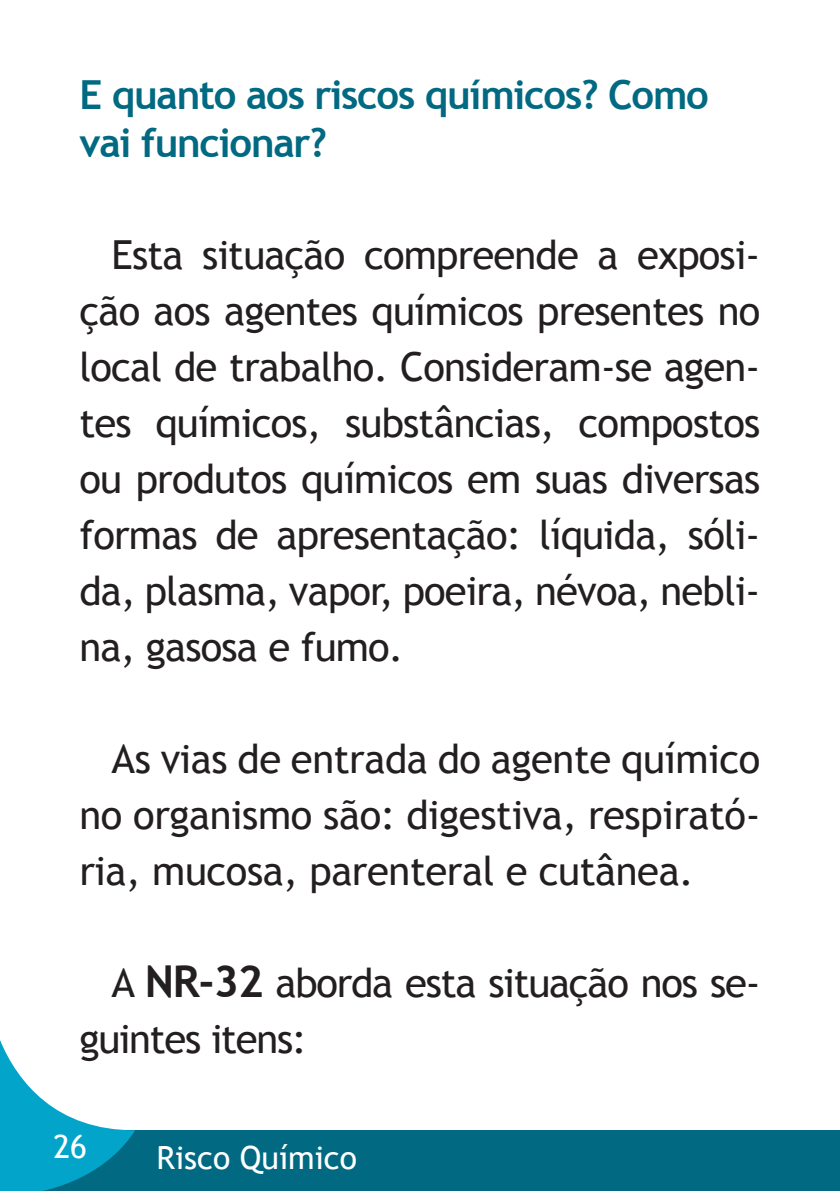
<style>
.page{position:relative;width:840px;height:1191px;background:#fff}
.page>*{position:absolute;margin:0;border:0;box-sizing:border-box;transform-origin:0 0}
.t1{font:40px/56px "Trebuchet MS";letter-spacing:-.02em;color:#231f20;text-align:justify}
.t2{font:700 40px/48px "Trebuchet MS";letter-spacing:-.03em;color:#016a82}
.t3{font:32px "Trebuchet MS";color:#fff}
.s1{font-weight:700;font-size:44px}
</style>
<div class="page">
<div style="left:0;top:1130px;width:839px;height:61px;background:#016a82"></div>
<svg style="left:0;top:1040px;width:135px;height:151px"></svg>
<p class="t2" style="left:79px;top:71px;width:630px">E quanto aos riscos químicos? Como vai funcionar?</p>
<p class="t1" style="left:79px;top:227px;width:682px;text-indent:32px">Esta situação compreende a exposi&shy;ção aos agentes químicos presentes no local de trabalho. Consideram-se agen&shy;tes químicos, substâncias, compostos ou produtos químicos em suas diversas formas de apresentação: líquida, sóli&shy;da, plasma, vapor, poeira, névoa, nebli&shy;na, gasosa e fumo.</p>
<p class="t1" style="left:79px;top:731px;width:682px;text-indent:32px">As vias de entrada do agente químico no organismo são: digestiva, respirató&shy;ria, mucosa, parenteral e cutânea.</p>
<p class="t1" style="left:79px;top:955px;width:682px;text-indent:32px">A <span class="s1">NR-32</span> aborda esta situação nos se&shy;guintes itens:</p>
<p class="t3" style="left:53px;top:1127px;width:35px">26</p>
<p class="t3" style="left:156px;top:1139px;width:202px">Risco Químico</p>
</div>
